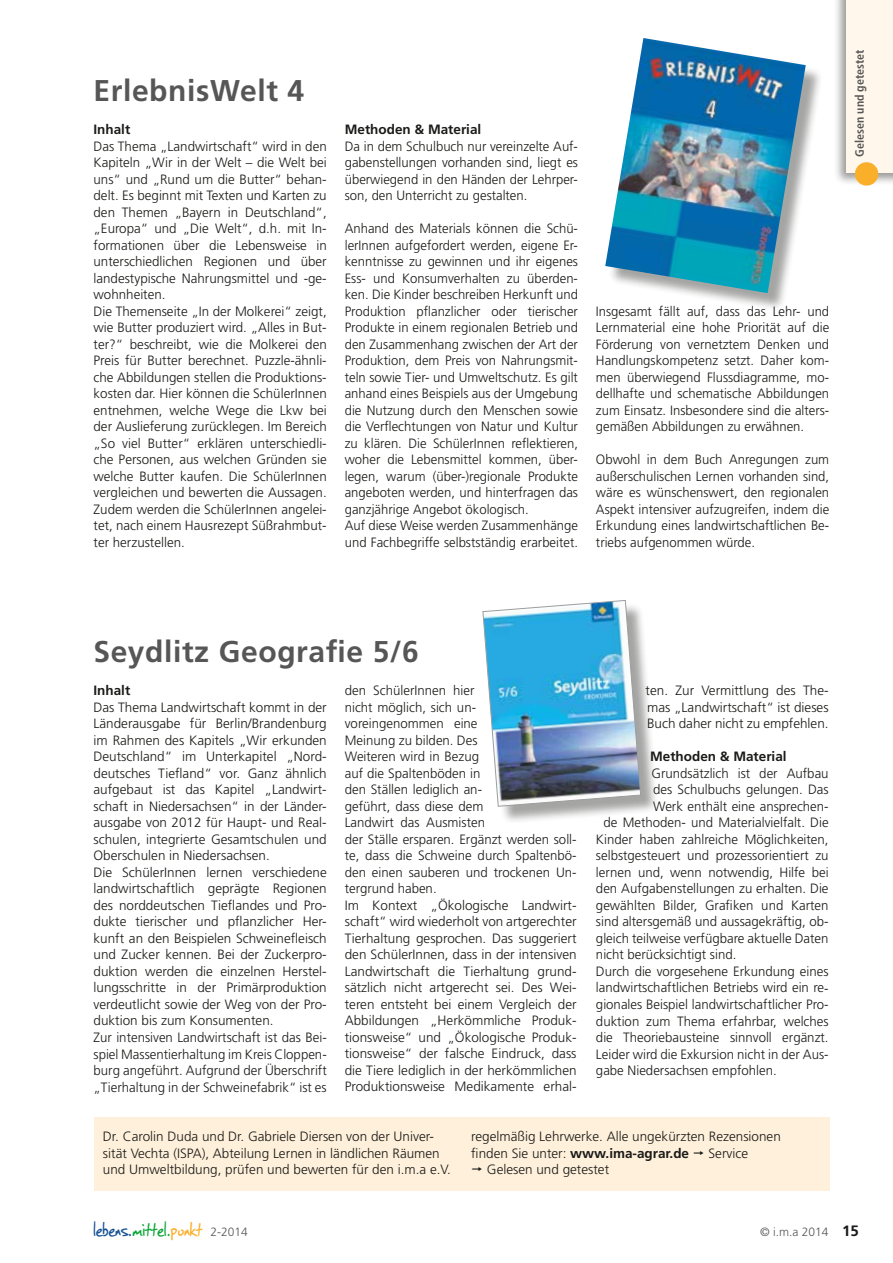
<style>
.page{position:relative;width:893px;height:1263px;background:#fff}
.page>*{position:absolute;margin:0;border:0;box-sizing:border-box;transform-origin:0 0}
.t1{font:700 30px "Frutiger";letter-spacing:.02em;color:#565656}
.t2{font:22.5px "SF Grunge Sans";letter-spacing:.01em;color:#155193}
.t3{font:300 13.5px/16.5px "Frutiger";color:#1a1a18}
.t4{font:700 13.5px "Frutiger";color:#1a1a18}
.t5{font:700 condensed 12px "Frutiger";color:#565656}
.t6{font:300 12px "Frutiger";color:#565656}
.s1{font-weight:700}
.s2{color:#0aa537}
.s3{color:#f9af2a}
.s4{font-family:"Frutiger";font-weight:300;font-size:12px;color:#565656}
.s5{font-weight:700;font-size:15px;color:#1a1a18}
</style>
<div class="page">
<div style="left:94px;top:1117px;width:736px;height:74px;background:#fef0da"></div>
<div style="left:485px;top:603px;width:174px;height:222px;background:#1a1a18;opacity:.4"></div>
<img style="left:482px;top:600px;width:159px;height:207px">
<div style="left:608px;top:41px;width:215px;height:270px;background:#1a1a18;opacity:.4"></div>
<img style="left:605px;top:38px;width:201px;height:255px">
<div style="left:834px;top:0;width:59px;height:186px;background:#1a1a18;opacity:.45"></div>
<div style="left:846px;top:0;width:47px;height:173px;background:#fff7ec"></div>
<div style="left:855px;top:162px;width:23px;height:24px;background:#f9af2a;border-radius:50%"></div>
<h1 class="t1" style="left:94px;top:73px;width:212px">ErlebnisWelt 4</h1>
<p class="t4" style="left:94px;top:122px;width:38px">Inhalt</p>
<p class="t3" style="left:94px;top:138px;width:235px">Das Thema „Landwirtschaft“ wird in den Kapiteln „Wir in der Welt – die Welt bei uns“ und „Rund um die Butter“ behan&shy;delt. Es beginnt mit Texten und Karten zu den Themen „Bayern in Deutschland“, „Europa“ und „Die Welt“, d.h. mit In&shy;formationen über die Lebensweise in unterschiedlichen Regionen und über landestypische Nahrungsmittel und -ge&shy;wohnheiten.<br>Die Themenseite „In der Molkerei“ zeigt, wie Butter produziert wird. „Alles in But&shy;ter?“ beschreibt, wie die Molkerei den Preis für Butter berechnet. Puzzle-ähnli&shy;che Abbildungen stellen die Produktions&shy;kosten dar. Hier können die SchülerInnen entnehmen, welche Wege die Lkw bei der Auslieferung zurücklegen. Im Bereich „So viel Butter“ erklären unterschiedli&shy;che Personen, aus welchen Gründen sie welche Butter kaufen. Die SchülerInnen vergleichen und bewerten die Aussagen.<br>Zudem werden die SchülerInnen angelei&shy;tet, nach einem Hausrezept Süßrahmbut&shy;ter herzustellen.</p>
<p class="t4" style="left:345px;top:122px;width:138px">Methoden &amp; Material</p>
<p class="t3" style="left:345px;top:138px;width:235px;text-align:justify">Da in dem Schulbuch nur vereinzelte Auf&shy;gabenstellungen vorhanden sind, liegt es überwiegend in den Händen der Lehrper&shy;son, den Unterricht zu gestalten.</p>
<p class="t3" style="left:345px;top:220px;width:235px">Anhand des Materials können die Schü&shy;lerInnen aufgefordert werden, eigene Er&shy;kenntnisse zu gewinnen und ihr eigenes Ess- und Konsumverhalten zu überden&shy;ken. Die Kinder beschreiben Herkunft und Produktion pflanzlicher oder tierischer Produkte in einem regionalen Betrieb und den Zusammenhang zwischen der Art der Produktion, dem Preis von Nahrungsmit&shy;teln sowie Tier- und Umweltschutz. Es gilt anhand eines Beispiels aus der Umgebung die Nutzung durch den Menschen sowie die Verflechtungen von Natur und Kultur zu klären. Die SchülerInnen reflektieren, woher die Lebensmittel kommen, über&shy;legen, warum (über-)regionale Produkte angeboten werden, und hinterfragen das ganzjährige Angebot ökologisch.<br>Auf diese Weise werden Zusammenhänge und Fachbegriffe selbstständig erarbeitet.</p>
<p class="t3" style="left:596px;top:303px;width:235px;text-align:justify">Insgesamt fällt auf, dass das Lehr- und Lernmaterial eine hohe Priorität auf die Förderung von vernetztem Denken und Handlungskompetenz setzt. Daher kom&shy;men überwiegend Flussdiagramme, mo&shy;dellhafte und schematische Abbildungen zum Einsatz. Insbesondere sind die alters&shy;gemäßen Abbildungen zu erwähnen.</p>
<p class="t3" style="left:596px;top:451px;width:235px;text-align:justify">Obwohl in dem Buch Anregungen zum außerschulischen Lernen vorhanden sind, wäre es wünschenswert, den regionalen Aspekt intensiver aufzugreifen, indem die Erkundung eines landwirtschaftlichen Be&shy;triebs aufgenommen würde.</p>
<p class="t5" style="left:852px;top:157px;width:109px;rotate:-90deg">Gelesen und getestet</p>
<h1 class="t1" style="left:93px;top:634px;width:327px">Seydlitz Geografie 5/6</h1>
<p class="t4" style="left:94px;top:683px;width:38px">Inhalt</p>
<p class="t3" style="left:94px;top:699px;width:235px">Das Thema Landwirtschaft kommt in der Länderausgabe für Berlin/Brandenburg im Rahmen des Kapitels „Wir erkunden Deutschland“ im Unterkapitel „Nord&shy;deutsches Tiefland“ vor. Ganz ähnlich aufgebaut ist das Kapitel „Landwirt&shy;schaft in Niedersachsen“ in der Länder&shy;ausgabe von 2012 für Haupt- und Real&shy;schulen, integrierte Gesamtschulen und Oberschulen in Niedersachsen.<br>Die SchülerInnen lernen verschiedene landwirtschaftlich geprägte Regionen des norddeutschen Tieflandes und Pro&shy;dukte tierischer und pflanzlicher Her&shy;kunft an den Beispielen Schweinefleisch und Zucker kennen. Bei der Zuckerpro&shy;duktion werden die einzelnen Herstel&shy;lungsschritte in der Primärproduktion verdeutlicht sowie der Weg von der Pro&shy;duktion bis zum Konsumenten.<br>Zur intensiven Landwirtschaft ist das Bei&shy;spiel Massentierhaltung im Kreis Cloppen&shy;burg angeführt. Aufgrund der Überschrift „Tierhaltung in der Schweinefabrik“ ist es</p>
<p class="t3" style="left:345px;top:682px;width:233px">den SchülerInnen hier<br>nicht möglich, sich un&shy;voreingenommen eine<br>Meinung zu bilden. Des<br>Weiteren wird in Bezug<br>auf die Spaltenböden in<br>den Ställen lediglich an-<br>geführt, dass diese dem<br>Landwirt das Ausmisten<br>der Ställe ersparen. Ergänzt werden soll&shy;te, dass die Schweine durch Spaltenbö&shy;den einen sauberen und trockenen Un&shy;tergrund haben.<br>Im Kontext „Ökologische Landwirt&shy;schaft“ wird wiederholt von artgerechter<br>Tierhaltung gesprochen. Das suggeriert den SchülerInnen, dass in der intensiven<br>Landwirtschaft die Tierhaltung grund&shy;sätzlich nicht artgerecht sei. Des Wei&shy;teren entsteht bei einem Vergleich der<br>Abbildungen „Herkömmliche Produk&shy;tionsweise“ und „Ökologische Produk&shy;tionsweise“ der falsche Eindruck, dass die Tiere lediglich in der herkömmlichen<br>Produktionsweise Medikamente erhal-</p>
<p class="t3" style="left:646px;top:682px;width:185px;text-align:justify">ten. Zur Vermittlung des The&shy;mas „Landwirtschaft“ ist dieses Buch daher nicht zu empfehlen.</p>
<p class="t4" style="left:650px;top:749px;width:138px">Methoden &amp; Material</p>
<p class="t3" style="left:652px;top:765px;width:179px">Grundsätzlich ist der Aufbau</p>
<p class="t3" style="left:653px;top:781px;width:177px">des Schulbuchs gelungen. Das</p>
<p class="t3" style="left:653px;top:798px;width:177px">Werk enthält eine ansprechen-</p>
<p class="t3" style="left:604px;top:814px;width:227px">de Methoden- und Materialvielfalt. Die</p>
<p class="t3" style="left:596px;top:831px;width:234px">Kinder haben zahlreiche Möglichkeiten,</p>
<p class="t3" style="left:596px;top:847px;width:234px">selbstgesteuert und prozessorientiert zu</p>
<p class="t3" style="left:596px;top:864px;width:234px">lernen und, wenn notwendig, Hilfe bei</p>
<p class="t3" style="left:596px;top:880px;width:234px">den Aufgabenstellungen zu erhalten. Die</p>
<p class="t3" style="left:596px;top:897px;width:234px">gewählten Bilder, Grafiken und Karten</p>
<p class="t3" style="left:596px;top:913px;width:234px">sind altersgemäß und aussagekräftig, ob-</p>
<p class="t3" style="left:596px;top:930px;width:234px">gleich teilweise verfügbare aktuelle Daten</p>
<p class="t3" style="left:596px;top:946px;width:142px">nicht berücksichtigt sind.</p>
<p class="t3" style="left:596px;top:963px;width:234px">Durch die vorgesehene Erkundung eines</p>
<p class="t3" style="left:596px;top:979px;width:234px">landwirtschaftlichen Betriebs wird ein re-</p>
<p class="t3" style="left:596px;top:996px;width:234px">gionales Beispiel landwirtschaftlicher Pro-</p>
<p class="t3" style="left:596px;top:1012px;width:234px">duktion zum Thema erfahrbar, welches</p>
<p class="t3" style="left:596px;top:1029px;width:234px">die Theoriebausteine sinnvoll ergänzt.</p>
<p class="t3" style="left:596px;top:1045px;width:234px">Leider wird die Exkursion nicht in der Aus-</p>
<p class="t3" style="left:596px;top:1062px;width:182px">gabe Niedersachsen empfohlen.</p>
<p class="t3" style="left:103px;top:1128px;width:349px">Dr. Carolin Duda und Dr. Gabriele Diersen von der Univer&shy;sität Vechta (ISPA), Abteilung Lernen in ländlichen Räumen und Umweltbildung, prüfen und bewerten für den i.m.a e.V.</p>
<p class="t3" style="left:471px;top:1128px;width:311px">regelmäßig Lehrwerke. Alle ungekürzten Rezensionen finden Sie unter: <span class="s1">www.ima-agrar.de</span></p>
<p class="t3" style="left:708px;top:1144px;width:41px">Service</p>
<p class="t3" style="left:487px;top:1161px;width:124px">Gelesen und getestet</p>
<h2 class="t2" style="left:94px;top:1214px;width:156px">lebens.<span class="s2">mittel.</span><span class="s3">punkt</span> <span class="s4">2-2014</span></h2>
<p class="t6" style="left:760px;top:1225px;width:100px">© i.m.a 2014 <span class="s5">15</span></p>
</div>
